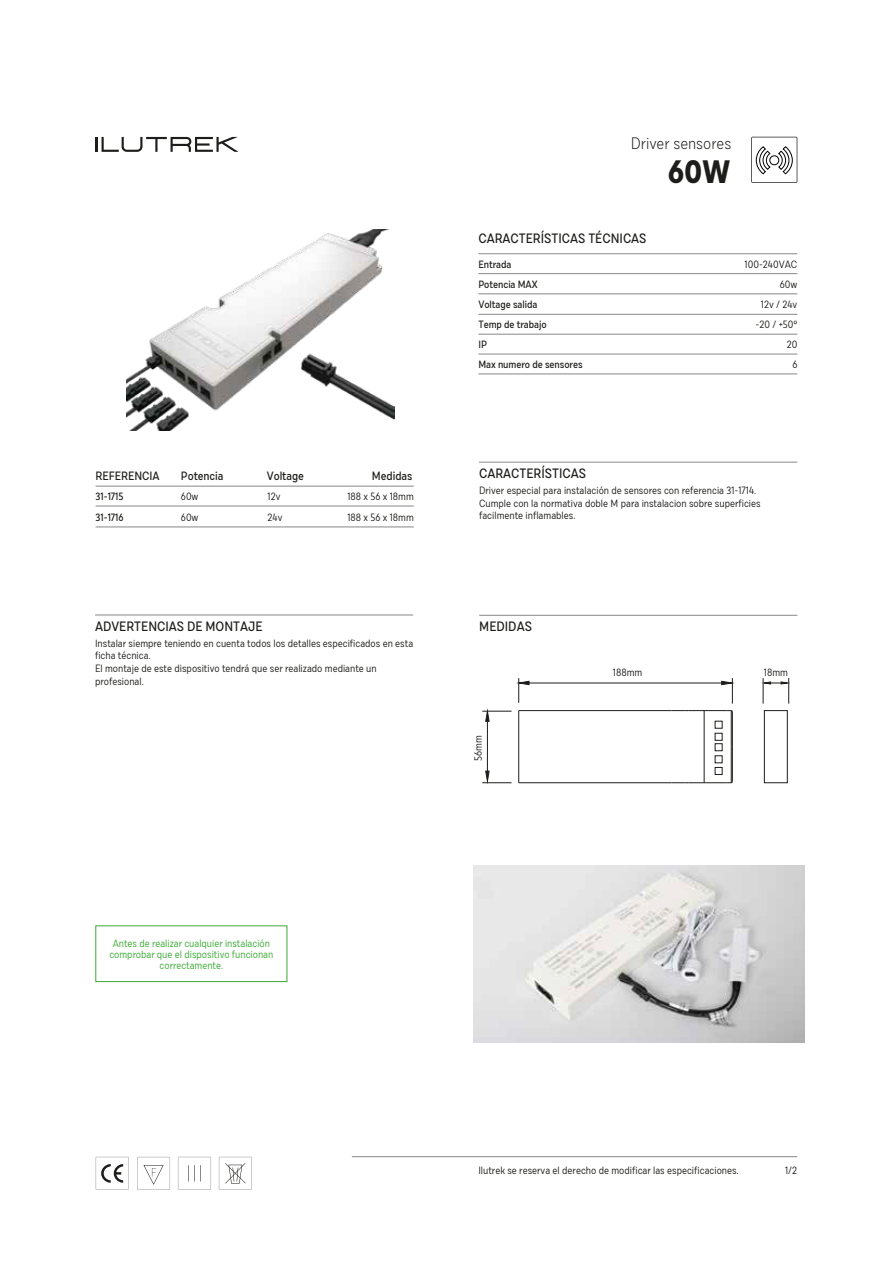
<style>
.page{position:relative;width:893px;height:1263px;background:#fff}
.page>*{position:absolute;margin:0;border:0;box-sizing:border-box;transform-origin:0 0}
.t1{font:700 33px "Draft E";color:#1d1d1b}
.t2{font:300 16.5px "Draft E";color:#1d1d1b}
.t3{font:500 13.5px "Draft E";color:#1d1d1b}
.t4{font:500 12px "Draft E";letter-spacing:-.005em;color:#1d1d1b}
.t5{font:10.5px/12.6px "Draft E";color:#1d1d1b}
.t6{font:10.5px/11.2px "Draft E";color:#3aaa35;text-align:center}
.t7{font:500 10.5px "Draft E";letter-spacing:-.005em;color:#1d1d1b}
</style>
<div class="page">
<img style="left:474px;top:865px;width:331px;height:177px">
<hr style="left:478px;top:273px;width:319px;height:1px;background:#878787">
<hr style="left:478px;top:253px;width:319px;height:1px;background:#878787">
<hr style="left:478px;top:294px;width:319px;height:1px;background:#878787">
<hr style="left:478px;top:314px;width:319px;height:1px;background:#878787">
<hr style="left:478px;top:334px;width:319px;height:1px;background:#878787">
<hr style="left:478px;top:354px;width:319px;height:1px;background:#878787">
<hr style="left:478px;top:374px;width:319px;height:1px;background:#878787">
<hr style="left:96px;top:486px;width:318px;height:1px;background:#878787">
<hr style="left:96px;top:506px;width:318px;height:1px;background:#878787">
<hr style="left:479px;top:615px;width:318px;height:1px;background:#878787">
<hr style="left:95px;top:615px;width:318px;height:1px;background:#878787">
<hr style="left:479px;top:462px;width:318px;height:1px;background:#878787">
<hr style="left:96px;top:527px;width:318px;height:1px;background:#878787">
<div style="left:95px;top:925px;width:192px;height:57px;border:1px solid #3aaa35"></div>
<img style="left:126px;top:229px;width:268px;height:201px">
<hr style="left:352px;top:1156px;width:445px;height:1px;background:#878787">
<hr style="left:518px;top:711px;width:1px;height:72px;background:#1d1d1b">
<hr style="left:704px;top:711px;width:1px;height:72px;background:#1d1d1b">
<hr style="left:519px;top:710px;width:152px;height:1px;background:#1d1d1b">
<hr style="left:519px;top:782px;width:152px;height:1px;background:#1d1d1b">
<hr style="left:732px;top:712px;width:1px;height:70px;background:#1d1d1b">
<hr style="left:731px;top:711px;width:1px;height:36px;background:#1d1d1b">
<hr style="left:731px;top:747px;width:1px;height:36px;background:#1d1d1b">
<hr style="left:688px;top:782px;width:39px;height:1px;background:#1d1d1b">
<svg style="left:671px;top:710px;width:17px;height:1px"></svg>
<svg style="left:671px;top:782px;width:17px;height:1px"></svg>
<hr style="left:688px;top:710px;width:39px;height:1px;background:#1d1d1b">
<hr style="left:482px;top:711px;width:30px;height:1px;background:#1d1d1b">
<hr style="left:482px;top:782px;width:30px;height:1px;background:#1d1d1b">
<hr style="left:487px;top:721px;width:1px;height:58px;background:#1d1d1b">
<svg style="left:485px;top:709px;width:5px;height:13px"></svg>
<svg style="left:485px;top:771px;width:5px;height:13px"></svg>
<hr style="left:529px;top:683px;width:202px;height:1px;background:#1d1d1b">
<svg style="left:516px;top:678px;width:13px;height:25px"></svg>
<svg style="left:721px;top:678px;width:13px;height:26px"></svg>
<svg style="left:762px;top:678px;width:28px;height:26px"></svg>
<svg style="left:727px;top:710px;width:6px;height:2px"></svg>
<svg style="left:219px;top:1157px;width:33px;height:33px"></svg>
<svg style="left:178px;top:1157px;width:33px;height:33px"></svg>
<svg style="left:96px;top:1157px;width:33px;height:33px"></svg>
<svg style="left:137px;top:1157px;width:33px;height:33px"></svg>
<div style="left:715px;top:733px;width:7px;height:7px;border:1px solid #1d1d1b"></div>
<div style="left:715px;top:743px;width:7px;height:8px;border:1px solid #1d1d1b"></div>
<div style="left:715px;top:755px;width:7px;height:8px;border:1px solid #1d1d1b"></div>
<div style="left:715px;top:767px;width:7px;height:8px;border:1px solid #1d1d1b"></div>
<div style="left:764px;top:710px;width:23px;height:73px;border:1px solid #1d1d1b"></div>
<svg style="left:751px;top:137px;width:46px;height:46px"></svg>
<svg style="left:96px;top:137px;width:142px;height:15px"></svg>
<h2 class="t2" style="left:631px;top:134px;width:102px">Driver sensores</h2>
<h1 class="t1" style="left:668px;top:151px;width:64px">60W</h1>
<p class="t3" style="left:478px;top:231px;width:170px">CARACTERÍSTICAS TÉCNICAS</p>
<p class="t4" style="left:96px;top:468px;width:66px">REFERENCIA</p>
<p class="t4" style="left:181px;top:468px;width:44px">Potencia</p>
<p class="t7" style="left:96px;top:490px;width:29px">31-1715</p>
<p class="t5" style="left:181px;top:491px;width:19px">60w</p>
<p class="t4" style="left:267px;top:468px;width:39px">Voltage</p>
<p class="t4" style="left:372px;top:468px;width:42px">Medidas</p>
<p class="t5" style="left:347px;top:491px;width:68px">188 x 56 x 18mm</p>
<p class="t5" style="left:268px;top:491px;width:14px">12v</p>
<p class="t7" style="left:96px;top:511px;width:30px">31-1716</p>
<p class="t5" style="left:181px;top:512px;width:19px">60w</p>
<p class="t5" style="left:268px;top:512px;width:16px">24v</p>
<p class="t5" style="left:347px;top:512px;width:68px">188 x 56 x 18mm</p>
<p class="t7" style="left:478px;top:258px;width:35px">Entrada</p>
<p class="t5" style="left:745px;top:259px;width:54px">100-240VAC</p>
<p class="t7" style="left:478px;top:278px;width:61px">Potencia MAX</p>
<p class="t5" style="left:780px;top:279px;width:19px">60w</p>
<p class="t7" style="left:478px;top:298px;width:60px">Voltage salida</p>
<p class="t5" style="left:761px;top:300px;width:38px">12v / 24v</p>
<p class="t7" style="left:478px;top:318px;width:70px">Temp de trabajo</p>
<p class="t5" style="left:755px;top:319px;width:43px">-20 / +50º</p>
<p class="t7" style="left:478px;top:338px;width:10px">IP</p>
<p class="t5" style="left:787px;top:339px;width:12px">20</p>
<p class="t7" style="left:478px;top:358px;width:106px">Max numero de sensores</p>
<p class="t5" style="left:792px;top:359px;width:7px">6</p>
<p class="t3" style="left:479px;top:465px;width:109px">CARACTERÍSTICAS</p>
<p class="t5" style="left:479px;top:485px;width:283px">Driver especial para instalación de sensores con referencia 31-1714.<br>Cumple con la normativa doble M para instalacion sobre superficies facilmente inflamables.</p>
<p class="t3" style="left:95px;top:618px;width:169px">ADVERTENCIAS DE MONTAJE</p>
<p class="t3" style="left:479px;top:619px;width:54px">MEDIDAS</p>
<p class="t5" style="left:95px;top:638px;width:320px">Instalar siempre teniendo en cuenta todos los detalles especificados en esta ficha técnica.<br>El montaje de este dispositivo tendrá que ser realizado mediante un profesional.</p>
<p class="t6" style="left:109px;top:938px;width:166px">Antes de realizar cualquier instalación comprobar que el dispositivo funcionan correctamente.</p>
<p class="t5" style="left:473px;top:761px;width:27px;rotate:-90deg">56mm</p>
<p class="t5" style="left:613px;top:667px;width:31px">188mm</p>
<p class="t5" style="left:764px;top:667px;width:26px">18mm</p>
<p class="t5" style="left:478px;top:1165px;width:262px">Ilutrek se reserva el derecho de modificar las especificaciones.</p>
<p class="t5" style="left:785px;top:1165px;width:14px">1/2</p>
</div>
